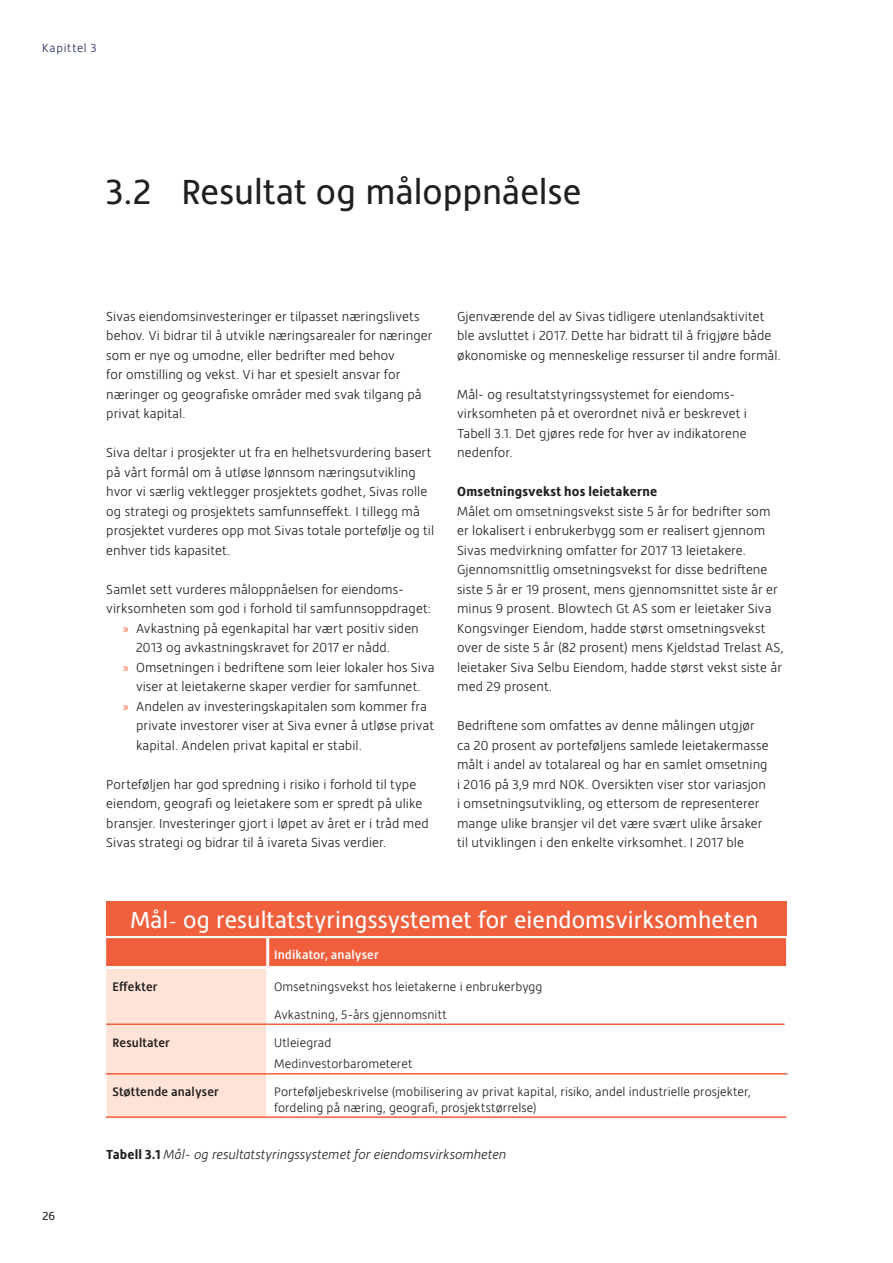
<style>
.page{position:relative;width:893px;height:1263px;background:#fff}
.page>*{position:absolute;margin:0;border:0;box-sizing:border-box;transform-origin:0 0}
.brødtekst{font:36px "Hedley New";color:#231f20}
.ingress{font:24px "Hedley New";letter-spacing:.005em;color:#fff}
.brødtekst-2{font:300 13.5px/19.5px "Hedley New";letter-spacing:.005em;color:#231f20}
.brødtekst-3{font:italic 300 13.5px "Hedley New";letter-spacing:.005em;color:#231f20}
.brødtekst-4{font:700 13.5px "Hedley New";letter-spacing:.015em;color:#231f20}
.tabell_-_light{font:300 12.75px/15.3px "Hedley New";letter-spacing:.005em;color:#231f20}
.tabell_-_bold{font:500 12.75px "Hedley New";letter-spacing:.01em;color:#231f20}
.tabell_-_bold-2{font:500 12.75px "Hedley New";letter-spacing:.01em;color:#fff}
.t1{font:300 12px "Hedley New";letter-spacing:.06em;color:#1d2658}
.t2{font:12px "Hedley New";color:#231f20}
.s1{font-family:"Myriad Pro";font-weight:400;color:#f15e3c}
.s2{font-family:"Minion Pro"}
.s3{font-weight:700;font-style:normal}
</style>
<div class="page">
<svg style="left:106px;top:938px;width:680px;height:178px"></svg>
<hr style="left:266px;top:938px;width:3px;height:28px;background:#fff">
<hr style="left:106px;top:966px;width:162px;height:3px;background:#fff">
<hr style="left:268px;top:966px;width:520px;height:3px;background:#fff">
<hr style="left:266px;top:1074px;width:3px;height:42px;background:#fff">
<hr style="left:785px;top:969px;width:3px;height:27px;background:#fff">
<hr style="left:785px;top:1024px;width:3px;height:28px;background:#fff">
<hr style="left:785px;top:996px;width:3px;height:28px;background:#fff">
<hr style="left:266px;top:969px;width:3px;height:27px;background:#fff">
<hr style="left:266px;top:996px;width:3px;height:27px;background:#fff">
<hr style="left:785px;top:1052px;width:3px;height:21px;background:#fff">
<hr style="left:266px;top:1025px;width:3px;height:27px;background:#fff">
<hr style="left:266px;top:1052px;width:3px;height:21px;background:#fff">
<hr style="left:106px;top:1023px;width:162px;height:2px;background:#f15e3c">
<hr style="left:268px;top:1023px;width:517px;height:2px;background:#f15e3c">
<hr style="left:106px;top:1073px;width:162px;height:1px;background:#f15e3c">
<hr style="left:268px;top:1073px;width:520px;height:1px;background:#f15e3c">
<hr style="left:106px;top:1074px;width:1px;height:42px;background:#fff">
<hr style="left:106px;top:1116px;width:162px;height:2px;background:#f15e3c">
<hr style="left:268px;top:1116px;width:518px;height:2px;background:#f15e3c">
<div style="left:106px;top:902px;width:681px;height:34px;background:#f1603d"></div>
<p class="t1" style="left:42px;top:41px;width:56px">Kapittel 3</p>
<p class="t2" style="left:43px;top:1209px;width:14px">26</p>
<p class="brødtekst" style="left:106px;top:171px;width:476px">3.2 Resultat og måloppnåelse</p>
<p class="brødtekst-2" style="left:106px;top:306px;width:328px">Sivas eiendomsinvesteringer er tilpasset næringslivets behov. Vi bidrar til å utvikle næringsarealer for næringer som er nye og umodne, eller bedrifter med behov<br>for omstilling og vekst. Vi har et spesielt ansvar for næringer og geografiske områder med svak tilgang på privat kapital.</p>
<p class="brødtekst-2" style="left:106px;top:443px;width:329px">Siva deltar i prosjekter ut fra en helhetsvurdering basert på vårt formål om å utløse lønnsom næringsutvikling hvor vi særlig vektlegger prosjektets godhet, Sivas rolle og strategi og prosjektets samfunnseffekt. I tillegg må prosjektet vurderes opp mot Sivas totale portefølje og til enhver tids kapasitet.</p>
<p class="brødtekst-2" style="left:106px;top:579px;width:326px">Samlet sett vurderes måloppnåelsen for eiendoms&shy;virksomheten som god i forhold til samfunnsoppdraget:</p>
<p class="brødtekst-2" style="left:136px;top:618px;width:284px;text-indent:-13px"><span class="s1">»</span> Avkastning på egenkapital har vært positiv siden<br>2013 og avkastningskravet for 2017 er nådd.</p>
<p class="brødtekst-2" style="left:123px;top:657px;width:313px;text-align:center"><span class="s1">»</span> Omsetningen i bedriftene som leier lokaler hos Siva viser at leietakerne skaper verdier for samfunnet.</p>
<p class="brødtekst-2" style="left:136px;top:696px;width:299px;text-indent:-13px"><span class="s1">»</span> Andelen av investeringskapitalen som kommer fra private investorer viser at Siva evner å utløse privat kapital. Andelen privat kapital er stabil.</p>
<p class="brødtekst-2" style="left:106px;top:774px;width:324px">Porteføljen har god spredning i risiko i forhold til type eiendom, geografi og leietakere som er spredt på ulike bransjer. Investeringer gjort i løpet av året er i tråd med Sivas strategi og bidrar til å ivareta Sivas verdier.</p>
<p class="brødtekst-2" style="left:457px;top:306px;width:325px">Gjenværende del av Sivas tidligere utenlandsaktivitet ble avsluttet i 2017. Dette har bidratt til å frigjøre både økonomiske og menneskelige ressurser til andre formål.</p>
<p class="brødtekst-2" style="left:457px;top:384px;width:291px">Mål- og resultatstyringssystemet for eiendoms&shy;virksomheten på et overordnet nivå er beskrevet i Tabell 3.1. Det gjøres rede for hver av indikatorene nedenfor.</p>
<p class="brødtekst-4" style="left:457px;top:484px;width:202px">Omsetningsvekst hos leietakerne</p>
<p class="brødtekst-2" style="left:457px;top:501px;width:328px">Målet om omsetningsvekst siste 5 år for bedrifter som er lokalisert i enbrukerbygg som er realisert gjennom Sivas medvirkning omfatter for 2017 13 leietakere.<br>Gjennomsnittlig omsetningsvekst for disse bedriftene siste 5 år er 19 prosent, mens gjennomsnittet siste år er minus 9 prosent. Blowtech Gt AS som er leietaker Siva Kongsvinger Eiendom, hadde størst omsetningsvekst over de siste 5 år (82 prosent) mens Kjeldstad Trelast AS, leietaker Siva Selbu Eiendom, hadde størst vekst siste år med 29 prosent.</p>
<p class="brødtekst-2" style="left:457px;top:716px;width:313px">Bedriftene som omfattes av denne målingen utgjør ca 20 prosent av porteføljens samlede leietakermasse målt i andel av totalareal og har en samlet omsetning i 2016 på 3,9 mrd NOK. Oversikten viser stor variasjon i omsetningsutvikling, og ettersom de representerer mange ulike bransjer vil det være svært ulike årsaker til utviklingen i den enkelte virksomhet. I 2017 ble</p>
<p class="ingress" style="left:130px;top:906px;width:629px">Mål<span class="s2">-</span> og resultatstyringssystemet for eiendomsvirksomheten</p>
<p class="tabell_-_bold-2" style="left:274px;top:947px;width:106px">Indikator, analyser</p>
<p class="tabell_-_bold" style="left:113px;top:979px;width:47px">Effekter</p>
<p class="tabell_-_light" style="left:274px;top:979px;width:270px">Omsetningsvekst hos leietakerne i enbrukerbygg</p>
<p class="tabell_-_light" style="left:274px;top:1007px;width:174px">Avkastning, 5-års gjennomsnitt</p>
<p class="tabell_-_bold" style="left:113px;top:1035px;width:59px">Resultater</p>
<p class="tabell_-_light" style="left:274px;top:1034px;width:59px">Utleiegrad</p>
<p class="tabell_-_light" style="left:274px;top:1056px;width:140px">Medinvestorbarometeret</p>
<p class="tabell_-_bold" style="left:113px;top:1085px;width:108px">Støttende analyser</p>
<p class="tabell_-_light" style="left:274px;top:1084px;width:478px">Porteføljebeskrivelse (mobilisering av privat kapital, risiko, andel industrielle prosjekter, fordeling på næring, geografi, prosjektstørrelse)</p>
<p class="brødtekst-3" style="left:106px;top:1147px;width:402px"><span class="s3">Tabell 3.1</span> Mål- og resultatstyringssystemet for eiendomsvirksomheten</p>
</div>
